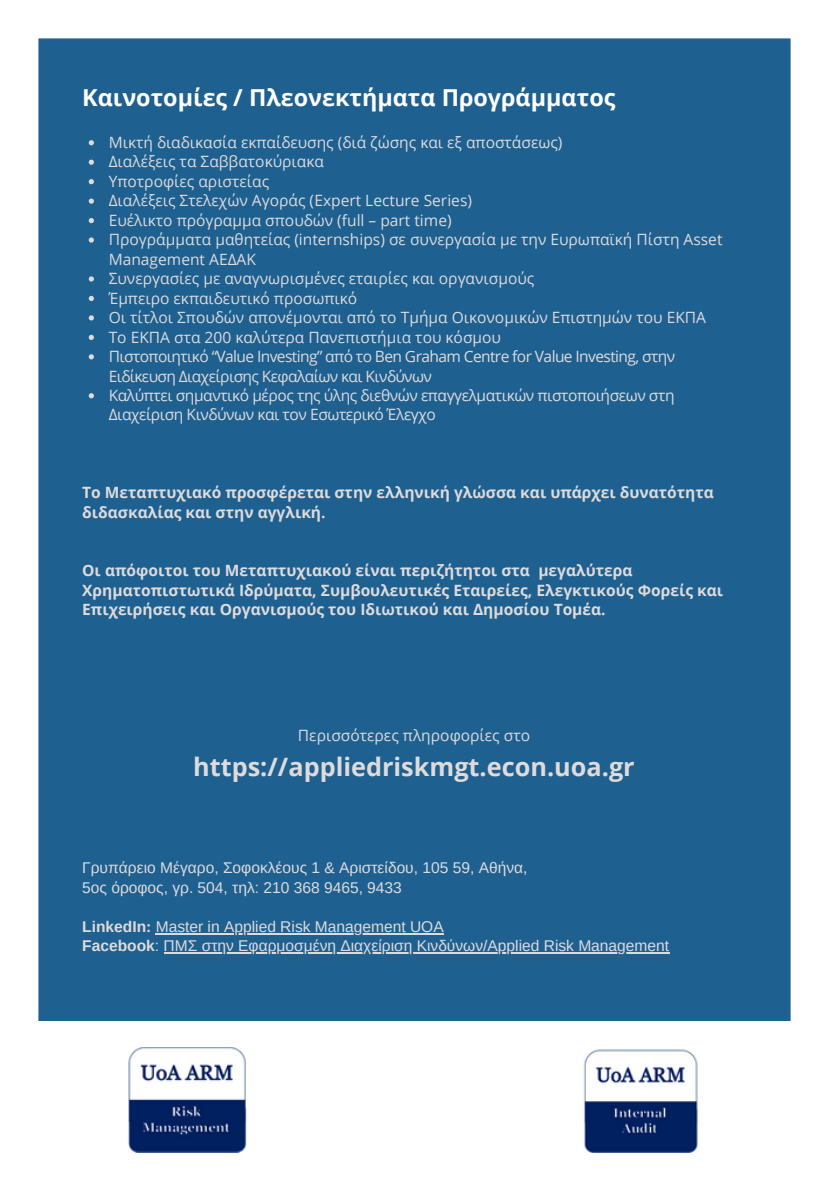
<style>
.page{position:relative;width:822px;height:1191px;background:#fff}
.page>*{position:absolute;margin:0;border:0;box-sizing:border-box;transform-origin:0 0}
.t1{font:700 25.4px "Open Sans";color:#dfdbdb}
.t2{font:700 23.4px "Open Sans";color:#fff}
.t3{font:15.6px/19.4px "Open Sans";color:#dfdbdb}
.t4{font:700 15.6px/19.4px "Open Sans";color:#dfdbdb}
.t5{font:15.6px "Arimo";color:#dfdbdb}
.t6{font:15.6px/19.4px "Open Sans";letter-spacing:-.04em;color:#dfdbdb}
.t7{font:15.6px/19.4px "Open Sans";letter-spacing:-.025em;color:#dfdbdb}
.s1{font-weight:700}
</style>
<div class="page">
<div style="left:38px;top:38px;width:753px;height:983px;background:#1e6090"></div>
<svg style="left:89px;top:140px;width:5px;height:5px"></svg>
<svg style="left:89px;top:160px;width:5px;height:5px"></svg>
<svg style="left:89px;top:179px;width:5px;height:5px"></svg>
<svg style="left:89px;top:199px;width:5px;height:5px"></svg>
<svg style="left:89px;top:218px;width:5px;height:5px"></svg>
<svg style="left:89px;top:237px;width:5px;height:6px"></svg>
<svg style="left:89px;top:276px;width:5px;height:6px"></svg>
<svg style="left:89px;top:296px;width:5px;height:5px"></svg>
<svg style="left:89px;top:315px;width:5px;height:6px"></svg>
<svg style="left:89px;top:335px;width:5px;height:5px"></svg>
<svg style="left:89px;top:354px;width:5px;height:5px"></svg>
<svg style="left:89px;top:393px;width:5px;height:5px"></svg>
<hr style="left:156px;top:933px;width:288px;height:1px;background:#dfdbdb">
<hr style="left:164px;top:953px;width:506px;height:1px;background:#dfdbdb">
<img style="left:583px;top:1049px;width:115px;height:103px">
<img style="left:128px;top:1047px;width:119px;height:105px">
<p class="t2" style="left:82px;top:81px;width:535px">Καινοτομίες / Πλεονεκτήματα Προγράμματος</p>
<p class="t3" style="left:109px;top:132px;width:455px">Μικτή διαδικασία εκπαίδευσης (διά ζώσης και εξ αποστάσεως)</p>
<p class="t3" style="left:109px;top:152px;width:217px">Διαλέξεις τα Σαββατοκύριακα</p>
<p class="t3" style="left:109px;top:171px;width:162px">Υποτροφίες αριστείας</p>
<p class="t3" style="left:109px;top:191px;width:365px">Διαλέξεις Στελεχών Αγοράς (Expert Lecture Series)</p>
<p class="t3" style="left:109px;top:210px;width:345px">Ευέλικτο πρόγραμμα σπουδών (full – part time)</p>
<p class="t3" style="left:109px;top:229px;width:615px">Προγράμματα μαθητείας (internships) σε συνεργασία με την Ευρωπαϊκή Πίστη Asset<br>Management ΑΕΔΑΚ</p>
<p class="t3" style="left:109px;top:268px;width:427px">Συνεργασίες με αναγνωρισμένες εταιρίες και οργανισμούς</p>
<p class="t3" style="left:109px;top:288px;width:250px">Έμπειρο εκπαιδευτικό προσωπικό</p>
<p class="t3" style="left:109px;top:307px;width:599px">Οι τίτλοι Σπουδών απονέμονται από το Τμήμα Οικονομικών Επιστημών του ΕΚΠΑ</p>
<p class="t3" style="left:109px;top:327px;width:394px">Το ΕΚΠΑ στα 200 καλύτερα Πανεπιστήμια του κόσμου</p>
<p class="t6" style="left:109px;top:346px;width:568px">Πιστοποιητικό “Value Investing” από το Ben Graham Centre for Value Investing, στην<br>Ειδίκευση Διαχείρισης Κεφαλαίων και Κινδύνων</p>
<p class="t7" style="left:109px;top:385px;width:567px">Καλύπτει σημαντικό μέρος της ύλης διεθνών επαγγελματικών πιστοποιήσεων στη<br>Διαχείριση Κινδύνων και τον Εσωτερικό Έλεγχο</p>
<p class="t4" style="left:82px;top:483px;width:633px">Το Μεταπτυχιακό προσφέρεται στην ελληνική γλώσσα και υπάρχει δυνατότητα διδασκαλίας και στην αγγλική.</p>
<p class="t4" style="left:82px;top:560px;width:642px">Οι απόφοιτοι του Μεταπτυχιακού είναι περιζήτητοι στα μεγαλύτερα<br>Χρηματοπιστωτικά Ιδρύματα, Συμβουλευτικές Εταιρείες, Ελεγκτικούς Φορείς και<br>Επιχειρήσεις και Οργανισμούς του Ιδιωτικού και Δημοσίου Τομέα.</p>
<p class="t3" style="left:298px;top:725px;width:234px">Περισσότερες πληροφορίες στο</p>
<p class="t1" style="left:193px;top:749px;width:443px">https://appliedriskmgt.econ.uoa.gr</p>
<p class="t5" style="left:82px;top:859px;width:447px">Γρυπάρειο Μέγαρο, Σοφοκλέους 1 &amp; Αριστείδου, 105 59, Αθήνα,</p>
<p class="t5" style="left:82px;top:879px;width:321px">5ος όροφος, γρ. 504, τηλ: 210 368 9465, 9433</p>
<p class="t5" style="left:82px;top:918px;width:363px"><span class="s1">LinkedIn:</span> Master in Applied Risk Management UOA</p>
<p class="t5" style="left:82px;top:937px;width:588px"><span class="s1">Facebook</span>: ΠΜΣ στην Εφαρμοσμένη Διαχείριση Κινδύνων/Applied Risk Management</p>
</div>
